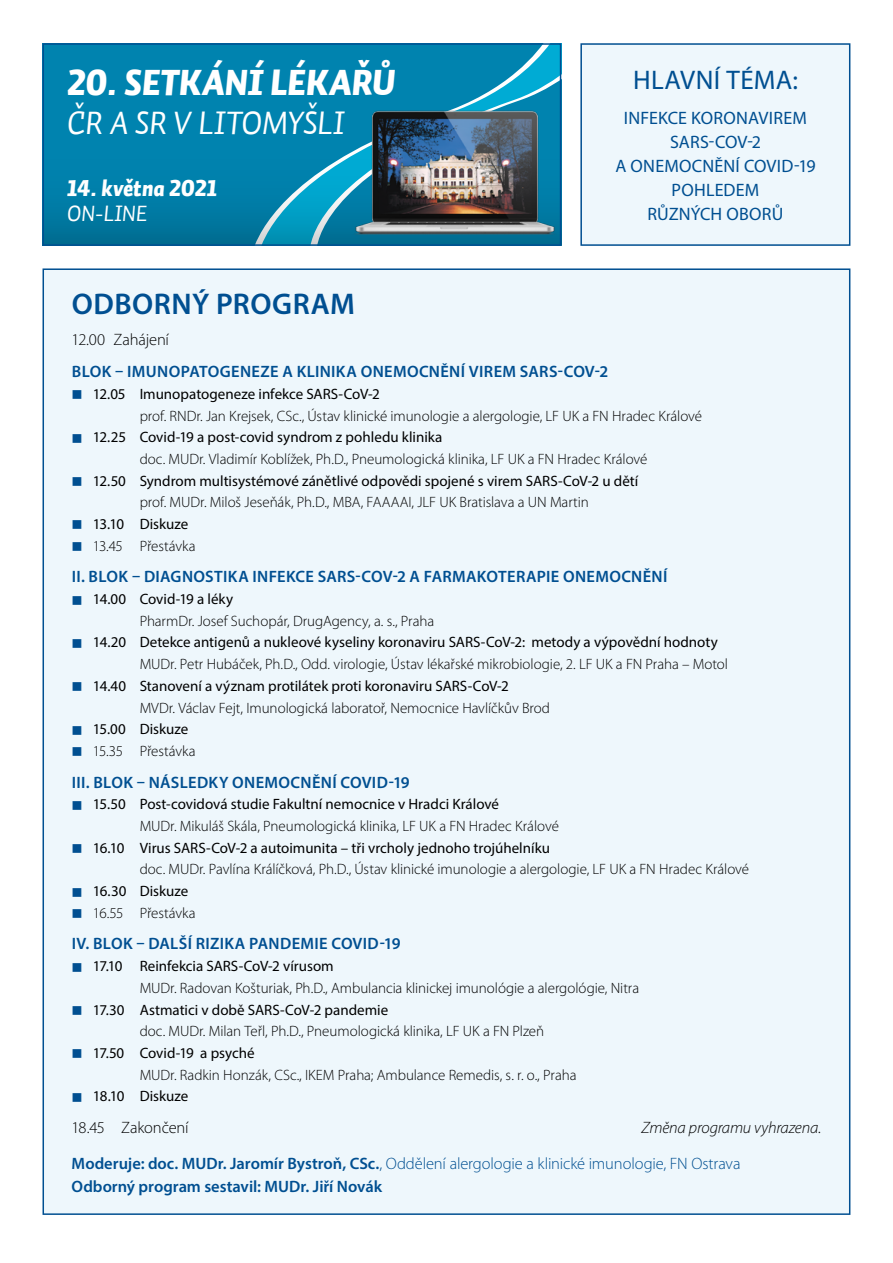
<style>
.page{position:relative;width:893px;height:1263px;background:#fff}
.page>*{position:absolute;margin:0;border:0;box-sizing:border-box;transform-origin:0 0}
.t1{font:35.7px "Auto 1 Black Italic LF";letter-spacing:-.01em;color:#fff}
.t2{font:33.15px "Auto 1 Italic LF";letter-spacing:-.015em;color:#fff}
.nadpisek{font:600 30px "Myriad Pro";letter-spacing:.015em;color:#004f91}
.nadpis_bily{font:27px "Myriad Pro";letter-spacing:.015em;color:#004f91}
.t3{font:22.65px "Auto 1 Black Italic LF";letter-spacing:-.01em;color:#fff}
.t4{font:22.65px "Auto 1 Italic LF";letter-spacing:-.01em;color:#fff}
.nadpis_bily-2{font:18px/24px "Myriad Pro";letter-spacing:.01em;color:#004f91;text-align:center}
.nadpisek-2{font:600 16.5px "Myriad Pro";letter-spacing:.02em;color:#004f91}
.nadpisek-3{font:600 16.5px/23.2px "Myriad Pro";color:#004f91}
.nadpisek_2{font:300 16.5px "Myriad Pro";letter-spacing:-.01em;color:#000}
.nadpisek_2-2{font:italic 300 16.5px "Myriad Pro";letter-spacing:-.01em;color:#000}
.t5{font:300 15px/21.8px "Myriad Pro";letter-spacing:-.005em;color:#000}
.t6{font:15px/21.8px "Myriad Pro";color:#000}
.s1{color:#004f91}
.s2{font-weight:400}
.s3{font-weight:300}
</style>
<div class="page">
<div style="left:580px;top:43px;width:270px;height:203px;background:#eef7fc;border:2px solid #004f91"></div>
<div style="left:43px;top:43px;width:518px;height:203px;background:#0083af"></div>
<svg style="left:483px;top:46px;width:75px;height:49px"></svg>
<svg style="left:46px;top:159px;width:293px;height:84px"></svg>
<img style="left:339px;top:95px;width:219px;height:148px">
<div style="left:43px;top:43px;width:518px;height:203px;border:2px solid #004f91"></div>
<div style="left:43px;top:269px;width:807px;height:945px;background:#eef7fc"></div>
<h1 class="t1" style="left:67px;top:59px;width:330px">20. SETKÁNÍ LÉKAŘŮ</h1>
<h2 class="t2" style="left:67px;top:101px;width:279px">ČR A SR V LITOMYŠLI</h2>
<h3 class="t3" style="left:67px;top:173px;width:151px">14. května 2021</h3>
<h3 class="t4" style="left:67px;top:199px;width:82px">ON-LINE</h3>
<p class="nadpis_bily" style="left:633px;top:64px;width:167px">HLAVNÍ TÉMA:</p>
<p class="nadpis_bily-2" style="left:615px;top:106px;width:202px">INFEKCE KORONAVIREM<br>SARS-COV-2<br>A ONEMOCNĚNÍ COVID-19<br>POHLEDEM<br>RŮZNÝCH OBORŮ</p>
<p class="nadpisek" style="left:72px;top:285px;width:285px">ODBORNÝ PROGRAM</p>
<p class="nadpisek_2" style="left:72px;top:330px;width:99px">12.00 Zahájení</p>
<p class="nadpisek-2" style="left:72px;top:361px;width:538px">BLOK – IMUNOPATOGENEZE A KLINIKA ONEMOCNĚNÍ VIREM SARS-COV-2</p>
<p class="t5" style="left:140px;top:383px;width:564px;text-indent:-68px"><span class="s1">■</span> <span class="s2">12.05 Imunopatogeneze infekce SARS-CoV-2<br></span>prof. RNDr. Jan Krejsek, CSc., Ústav klinické imunologie a alergologie, LF UK a FN Hradec Králové</p>
<p class="t5" style="left:140px;top:426px;width:509px;text-indent:-68px"><span class="s1">■</span> <span class="s2">12.25 Covid-19 a post-covid syndrom z pohledu klinika<br></span>doc. MUDr. Vladimír Koblížek, Ph.D., Pneumologická klinika, LF UK a FN Hradec Králové</p>
<p class="t6" style="left:140px;top:469px;width:500px;text-indent:-68px"><span class="s1">■</span> 12.50 Syndrom multisystémové zánětlivé odpovědi spojené s virem SARS-CoV-2 u dětí <span class="s3">prof. MUDr. Miloš Jeseňák, Ph.D., MBA, FAAAAI, JLF UK Bratislava a UN Martin</span></p>
<p class="t6" style="left:72px;top:513px;width:118px"><span class="s1">■</span> 13.10 Diskuze</p>
<p class="t5" style="left:72px;top:535px;width:125px"><span class="s1">■</span> 13.45 Přestávka</p>
<p class="nadpisek-2" style="left:72px;top:566px;width:597px">II. BLOK – DIAGNOSTIKA INFEKCE SARS-COV-2 A FARMAKOTERAPIE ONEMOCNĚNÍ</p>
<p class="t5" style="left:140px;top:588px;width:296px;text-indent:-68px"><span class="s1">■</span> <span class="s2">14.00 Covid-19 a léky<br></span>PharmDr. Josef Suchopár, DrugAgency, a. s., Praha</p>
<p class="t5" style="left:140px;top:631px;width:590px;text-indent:-68px"><span class="s1">■</span> <span class="s2">14.20 Detekce antigenů a nukleové kyseliny koronaviru SARS-CoV-2: metody a výpovědní hodnoty<br></span>MUDr. Petr Hubáček, Ph.D., Odd. virologie, Ústav lékařské mikrobiologie, 2. LF UK a FN Praha – Motol</p>
<p class="t5" style="left:140px;top:675px;width:412px;text-indent:-68px"><span class="s1">■</span> <span class="s2">14.40 Stanovení a význam protilátek proti koronaviru SARS-CoV-2<br></span>MVDr. Václav Fejt, Imunologická laboratoř, Nemocnice Havlíčkův Brod</p>
<p class="t6" style="left:72px;top:718px;width:118px"><span class="s1">■</span> 15.00 Diskuze</p>
<p class="t5" style="left:72px;top:740px;width:125px"><span class="s1">■</span> 15.35 Přestávka</p>
<p class="nadpisek-2" style="left:72px;top:771px;width:339px">III. BLOK – NÁSLEDKY ONEMOCNĚNÍ COVID-19</p>
<p class="t5" style="left:140px;top:793px;width:421px;text-indent:-68px"><span class="s1">■</span> <span class="s2">15.50 Post-covidová studie Fakultní nemocnice v Hradci Králové<br></span>MUDr. Mikuláš Skála, Pneumologická klinika, LF UK a FN Hradec Králové</p>
<p class="t5" style="left:140px;top:837px;width:611px;text-indent:-68px"><span class="s1">■</span> <span class="s2">16.10 Virus SARS-CoV-2 a autoimunita – tři vrcholy jednoho trojúhelníku<br></span>doc. MUDr. Pavlína Králíčková, Ph.D., Ústav klinické imunologie a alergologie, LF UK a FN Hradec Králové</p>
<p class="t6" style="left:72px;top:880px;width:118px"><span class="s1">■</span> 16.30 Diskuze</p>
<p class="t5" style="left:72px;top:902px;width:125px"><span class="s1">■</span> 16.55 Přestávka</p>
<p class="nadpisek-2" style="left:72px;top:933px;width:330px">IV. BLOK – DALŠÍ RIZIKA PANDEMIE COVID-19</p>
<p class="t5" style="left:140px;top:955px;width:501px;text-indent:-68px"><span class="s1">■</span> <span class="s2">17.10 Reinfekcia SARS-CoV-2 vírusom<br></span>MUDr. Radovan Košturiak, Ph.D., Ambulancia klinickej imunológie a alergológie, Nitra</p>
<p class="t5" style="left:140px;top:998px;width:406px;text-indent:-68px"><span class="s1">■</span> <span class="s2">17.30 Astmatici v době SARS-CoV-2 pandemie<br></span>doc. MUDr. Milan Teřl, Ph.D., Pneumologická klinika, LF UK a FN Plzeň</p>
<p class="t5" style="left:140px;top:1042px;width:438px;text-indent:-68px"><span class="s1">■</span> <span class="s2">17.50 Covid-19 a psyché<br></span>MUDr. Radkin Honzák, CSc., IKEM Praha; Ambulance Remedis, s. r. o., Praha</p>
<p class="t6" style="left:72px;top:1085px;width:118px"><span class="s1">■</span> 18.10 Diskuze</p>
<p class="nadpisek_2" style="left:72px;top:1117px;width:118px">18.45 Zakončení</p>
<p class="nadpisek_2-2" style="left:641px;top:1117px;width:181px">Změna programu vyhrazena.</p>
<p class="nadpisek-3" style="left:72px;top:1151px;width:670px">Moderuje: doc. MUDr. Jaromír Bystroň, CSc.<span class="s3">, Oddělení alergologie a klinické imunologie, FN Ostrava<br></span>Odborný program sestavil: MUDr. Jiří Novák</p>
</div>
